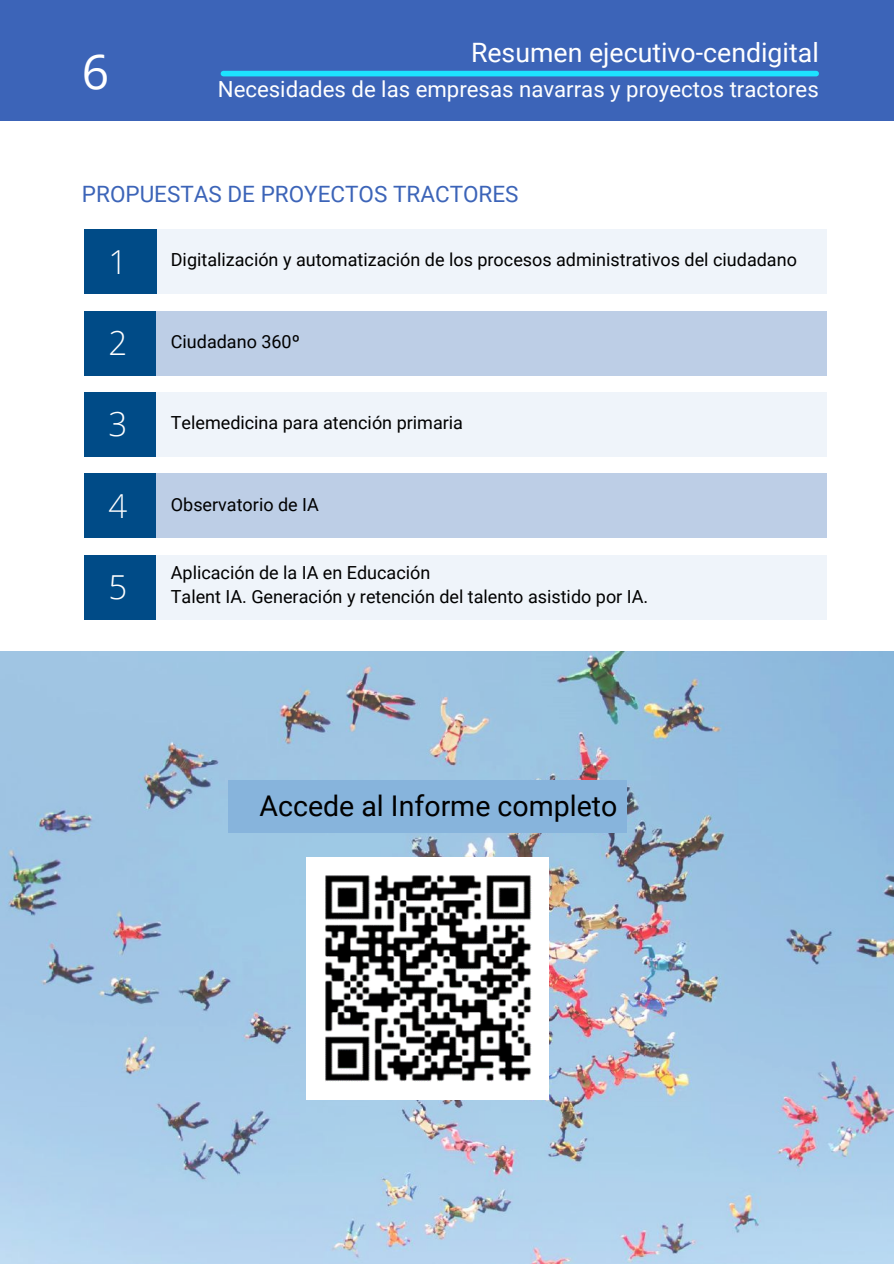
<style>
.page{position:relative;width:894px;height:1264px;background:#fff}
.page>*{position:absolute;margin:0;border:0;box-sizing:border-box;transform-origin:0 0}
.t1{font:48px "Open Sans";color:#fff}
.t2{font:300 33px "Open Sans";color:#fff}
.t3{font:28.5px "Roboto";color:#000}
.t4{font:26.7px "Roboto";color:#fff}
.t5{font:22.5px "Roboto";color:#3c64b8}
.t6{font:22.2px "Roboto";color:#fff}
.t7{font:18px/24.8px "Roboto";color:#000}
</style>
<div class="page">
<div style="left:0;top:0;width:893px;height:121px;background:#3c64b8"></div>
<div style="left:223px;top:71px;width:593px;height:5px;background:#1de2ff"></div>
<div style="left:84px;top:311px;width:72px;height:64px;background:#004b87"></div>
<div style="left:84px;top:392px;width:72px;height:64px;background:#004b87"></div>
<div style="left:84px;top:474px;width:72px;height:64px;background:#004b87"></div>
<div style="left:84px;top:555px;width:72px;height:64px;background:#004b87"></div>
<div style="left:156px;top:311px;width:670px;height:64px;background:#bdcee6"></div>
<div style="left:156px;top:392px;width:670px;height:64px;background:#eff4fa"></div>
<div style="left:156px;top:474px;width:670px;height:64px;background:#bdcee6"></div>
<div style="left:156px;top:555px;width:670px;height:64px;background:#eff4fa"></div>
<img style="left:0;top:651px;width:893px;height:612px">
<img style="left:306px;top:857px;width:242px;height:242px">
<div style="left:228px;top:780px;width:399px;height:53px;background:#87b4dc"></div>
<div style="left:156px;top:229px;width:670px;height:65px;background:#eff4fa"></div>
<div style="left:84px;top:229px;width:72px;height:65px;background:#004b87"></div>
<h1 class="t1" style="left:82px;top:38px;width:29px">6</h1>
<h3 class="t4" style="left:471px;top:38px;width:349px">Resumen ejecutivo-cendigital</h3>
<p class="t6" style="left:218px;top:76px;width:602px">Necesidades de las empresas navarras y proyectos tractores</p>
<p class="t5" style="left:82px;top:181px;width:438px">PROPUESTAS DE PROYECTOS TRACTORES</p>
<h2 class="t2" style="left:108px;top:238px;width:20px">1</h2>
<p class="t7" style="left:171px;top:248px;width:627px">Digitalización y automatización de los procesos administrativos del ciudadano</p>
<h2 class="t2" style="left:108px;top:320px;width:20px">2</h2>
<p class="t7" style="left:171px;top:329px;width:130px">Ciudadano 360º</p>
<h2 class="t2" style="left:108px;top:401px;width:20px">3</h2>
<p class="t7" style="left:171px;top:410px;width:294px">Telemedicina para atención primaria</p>
<h2 class="t2" style="left:108px;top:482px;width:20px">4</h2>
<p class="t7" style="left:171px;top:492px;width:149px">Observatorio de IA</p>
<h2 class="t2" style="left:108px;top:564px;width:20px">5</h2>
<p class="t7" style="left:171px;top:560px;width:478px">Aplicación de la IA en Educación<br>Talent IA. Generación y retención del talento asistido por IA.</p>
<h3 class="t3" style="left:259px;top:789px;width:359px">Accede al Informe completo</h3>
</div>
